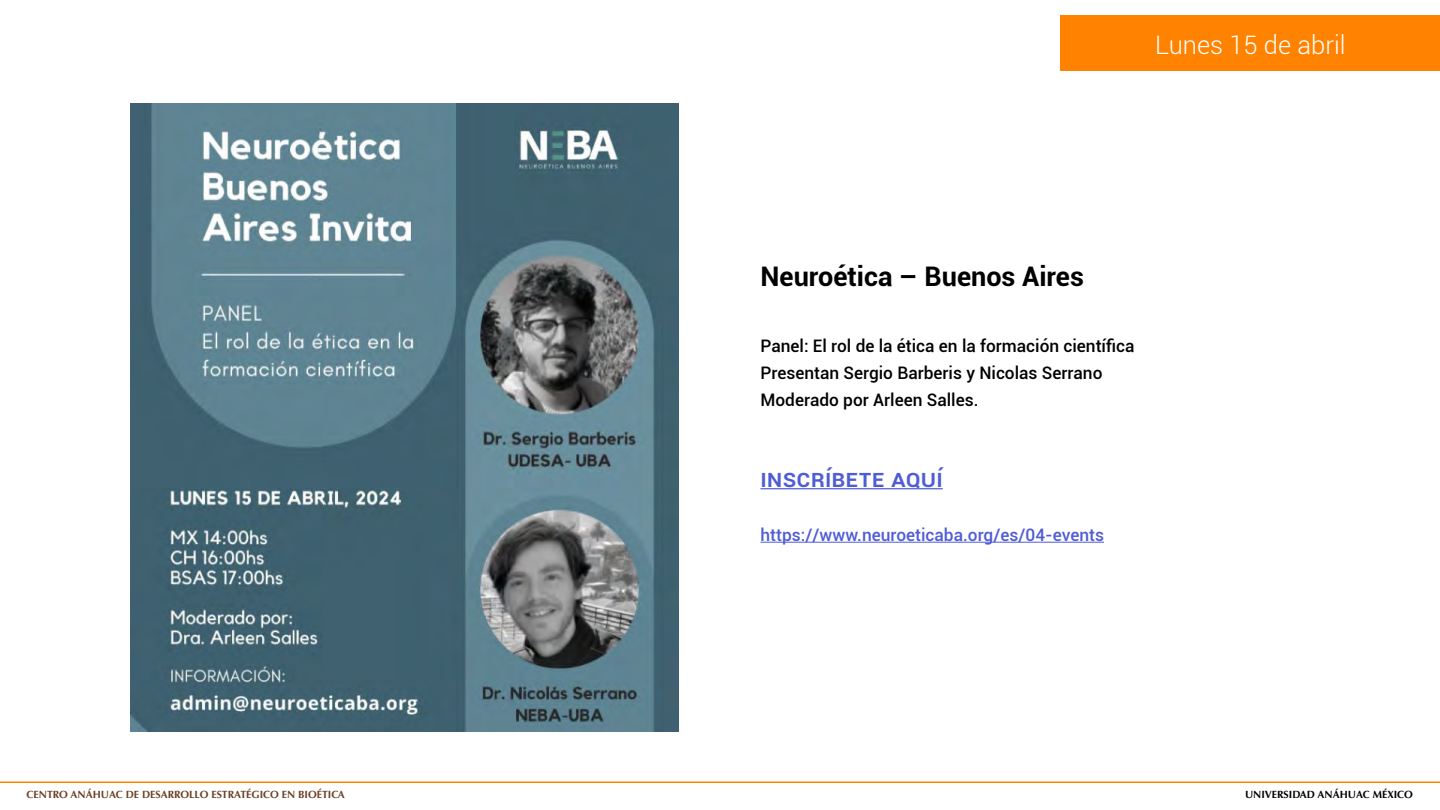
<style>
.page{position:relative;width:1440px;height:810px;background:#fff}
.page>*{position:absolute;margin:0;border:0;box-sizing:border-box;transform-origin:0 0}
.t1{font:700 27px "Roboto";color:#000}
.t2{font:300 25.5px "Roboto";color:#fff}
.t3{font:500 24.75px "Roboto";color:#4f5cd6}
.t4{font:500 17.25px/27px "Roboto";color:#000}
.t5{font:500 17.25px "Roboto";color:#4f5cd6}
.t6{font:700 10.5px "Optima";color:#693f24}
.t7{font:700 10.5px "Optima";color:#000}
</style>
<div class="page">
<div style="left:1061px;top:16px;width:379px;height:55px;background:#ff8300"></div>
<hr style="left:0;top:782px;width:1440px;height:1px;background:#ff8300">
<img style="left:130px;top:104px;width:549px;height:627px">
<hr style="left:760px;top:488px;width:183px;height:1px;background:#4f5cd6">
<hr style="left:760px;top:542px;width:344px;height:1px;background:#4f5cd6">
<h2 class="t2" style="left:1155px;top:27px;width:192px">Lunes 15 de abril</h2>
<h1 class="t1" style="left:760px;top:257px;width:325px">Neuroética – Buenos Aires</h1>
<p class="t4" style="left:760px;top:332px;width:376px">Panel: El rol de la ética en la formación científica<br>Presentan Sergio Barberis y Nicolas Serrano<br>Moderado por Arleen Salles.</p>
<h3 class="t3" style="left:760px;top:461px;width:184px">Inscríbete aquí</h3>
<p class="t5" style="left:760px;top:523px;width:345px">https://www.neuroeticaba.org/es/04-events</p>
<p class="t6" style="left:27px;top:788px;width:320px">CENTRO ANÁHUAC DE DESARROLLO ESTRATÉGICO EN BIOÉTICA</p>
<p class="t7" style="left:1245px;top:788px;width:169px">UNIVERSIDAD ANÁHUAC MÉXICO</p>
</div>
